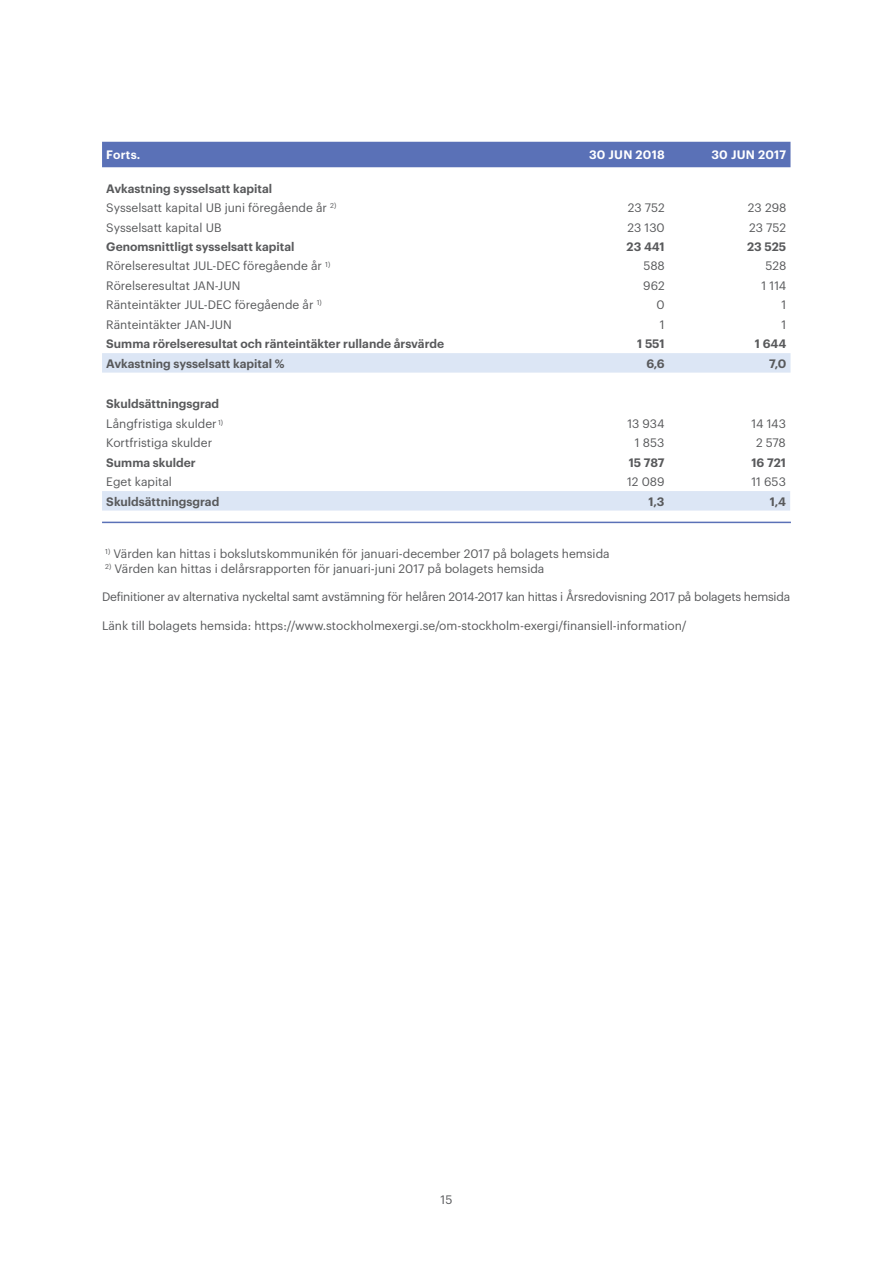
<style>
.page{position:relative;width:893px;height:1263px;background:#fff}
.page>*{position:absolute;margin:0;border:0;box-sizing:border-box;transform-origin:0 0}
.t1{font:12px/19.5px "Graphik";color:#58595b}
.t2{font:600 12px "Graphik";color:#58595b}
.t3{font:12px "Graphik";letter-spacing:-.02em;color:#58595b}
.t4{font:600 12px "Graphik";letter-spacing:.02em;color:#fff}
.t5{font:7.05px "Graphik";color:#58595b}
.s1{font-weight:600}
</style>
<div class="page">
<div style="left:102px;top:142px;width:688px;height:25px;background:#5a71b7"></div>
<div style="left:102px;top:353px;width:688px;height:20px;background:#dce6f5"></div>
<div style="left:102px;top:491px;width:688px;height:20px;background:#dce6f5"></div>
<hr style="left:102px;top:522px;width:689px;height:1px;background:#5a71b7">
<p class="t4" style="left:106px;top:146px;width:36px">Forts.</p>
<p class="t4" style="left:589px;top:146px;width:77px">30 JUN 2018</p>
<p class="t4" style="left:711px;top:146px;width:76px">30 JUN 2017</p>
<p class="t1" style="left:106px;top:177px;width:231px"><span class="s1">Avkastning sysselsatt kapital<br></span>Sysselsatt kapital UB juni föregående år <sup>2)</sup></p>
<p class="t1" style="left:628px;top:197px;width:39px">23 752</p>
<p class="t1" style="left:748px;top:197px;width:40px">23 298</p>
<p class="t1" style="left:106px;top:216px;width:117px">Sysselsatt kapital UB</p>
<p class="t1" style="left:627px;top:216px;width:39px">23 130</p>
<p class="t1" style="left:749px;top:216px;width:39px">23 752</p>
<p class="t2" style="left:106px;top:237px;width:190px">Genomsnittligt sysselsatt kapital</p>
<p class="t2" style="left:627px;top:237px;width:40px">23 441</p>
<p class="t2" style="left:747px;top:237px;width:41px">23 525</p>
<p class="t1" style="left:106px;top:255px;width:225px">Rörelseresultat JUL-DEC föregående år <sup>1)</sup></p>
<p class="t1" style="left:643px;top:255px;width:23px">588</p>
<p class="t1" style="left:765px;top:255px;width:22px">528</p>
<p class="t1" style="left:106px;top:275px;width:136px">Rörelseresultat JAN-JUN</p>
<p class="t1" style="left:643px;top:275px;width:23px">962</p>
<p class="t1" style="left:762px;top:275px;width:26px">1 114</p>
<p class="t1" style="left:106px;top:294px;width:217px">Ränteintäkter JUL-DEC föregående år <sup>1)</sup></p>
<p class="t1" style="left:657px;top:294px;width:10px">0</p>
<p class="t1" style="left:781px;top:294px;width:6px">1</p>
<p class="t1" style="left:106px;top:314px;width:127px">Ränteintäkter JAN-JUN</p>
<p class="t1" style="left:660px;top:314px;width:6px">1</p>
<p class="t1" style="left:781px;top:314px;width:6px">1</p>
<p class="t2" style="left:106px;top:335px;width:339px">Summa rörelseresultat och ränteintäkter rullande årsvärde</p>
<p class="t2" style="left:637px;top:335px;width:29px">1 551</p>
<p class="t2" style="left:755px;top:335px;width:33px">1 644</p>
<p class="t2" style="left:106px;top:354px;width:180px">Avkastning sysselsatt kapital %</p>
<p class="t2" style="left:646px;top:354px;width:20px">6,6</p>
<p class="t2" style="left:769px;top:354px;width:18px">7,0</p>
<p class="t2" style="left:106px;top:395px;width:114px">Skuldsättningsgrad</p>
<p class="t1" style="left:106px;top:413px;width:112px">Långfristiga skulder</p>
<p class="t1" style="left:627px;top:413px;width:39px">13 934</p>
<p class="t1" style="left:752px;top:413px;width:36px">14 143</p>
<p class="t1" style="left:106px;top:432px;width:107px">Kortfristiga skulder</p>
<p class="t1" style="left:635px;top:432px;width:31px">1 853</p>
<p class="t1" style="left:756px;top:432px;width:31px">2 578</p>
<p class="t2" style="left:106px;top:453px;width:91px">Summa skulder</p>
<p class="t2" style="left:629px;top:453px;width:37px">15 787</p>
<p class="t2" style="left:751px;top:453px;width:36px">16 721</p>
<p class="t1" style="left:106px;top:471px;width:67px">Eget kapital</p>
<p class="t1" style="left:627px;top:471px;width:39px">12 089</p>
<p class="t1" style="left:751px;top:471px;width:36px">11 653</p>
<p class="t2" style="left:106px;top:492px;width:114px">Skuldsättningsgrad</p>
<p class="t2" style="left:649px;top:492px;width:17px">1,3</p>
<p class="t2" style="left:770px;top:492px;width:18px">1,4</p>
<p class="t5" style="left:218px;top:417px;width:7px">1)</p>
<p class="t1" style="left:105px;top:543px;width:506px"><sup>1)</sup> Värden kan hittas i bokslutskommunikén för januari-december 2017 på bolagets hemsida</p>
<p class="t1" style="left:105px;top:558px;width:441px"><sup>2)</sup> Värden kan hittas i delårsrapporten för januari-juni 2017 på bolagets hemsida</p>
<p class="t3" style="left:102px;top:588px;width:690px">Definitioner av alternativa nyckeltal samt avstämning för helåren 2014-2017 kan hittas i Årsredovisning 2017 på bolagets hemsida</p>
<p class="t1" style="left:102px;top:615px;width:586px">Länk till bolagets hemsida: https://www.stockholmexergi.se/om-stockholm-exergi/finansiell-information/</p>
<p class="t1" style="left:441px;top:1189px;width:13px">15</p>
</div>
